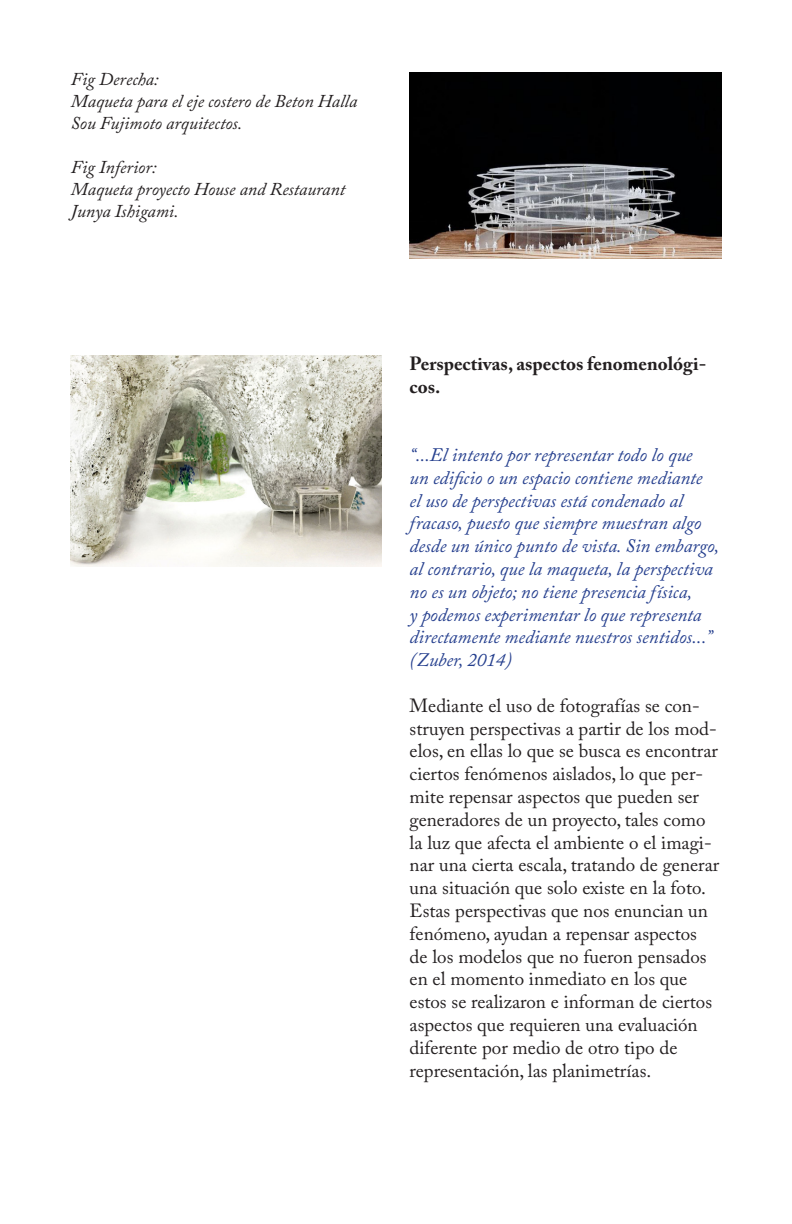
<style>
.page{position:relative;width:792px;height:1224px;background:#fff}
.page>*{position:absolute;margin:0;border:0;box-sizing:border-box;transform-origin:0 0}
.t1{font:19px/22.8px "Adobe Caslon Pro";color:#231f20}
.t2{font:italic 19px/22.8px "Adobe Caslon Pro";color:#253f8e}
.t3{font:700 19px/22.8px "Adobe Caslon Pro";color:#231f20}
.t4{font:italic 18px/22px "Adobe Caslon Pro";color:#231f20}
</style>
<div class="page">
<img style="left:410px;top:72px;width:311px;height:187px">
<img style="left:71px;top:356px;width:311px;height:210px">
<p class="t4" style="left:71px;top:68px;width:288px">Fig Derecha:<br>Maqueta para el eje costero de Beton Halla<br>Sou Fujimoto arquitectos.</p>
<p class="t4" style="left:71px;top:156px;width:276px">Fig Inferior:<br>Maqueta proyecto House and Restaurant<br>Junya Ishigami.</p>
<p class="t3" style="left:410px;top:352px;width:298px">Perspectivas, aspectos fenomenológi&shy;cos.</p>
<p class="t2" style="left:410px;top:443px;width:311px">“...El intento por representar todo lo que<br>un edificio o un espacio contiene mediante<br>el uso de perspectivas está condenado al fracaso, puesto que siempre muestran algo desde un único punto de vista. Sin embargo, al contrario, que la maqueta, la perspectiva no es un objeto; no tiene presencia física,<br>y podemos experimentar lo que representa directamente mediante nuestros sentidos...” (Zuber, 2014)</p>
<p class="t1" style="left:410px;top:694px;width:311px">Mediante el uso de fotografías se con&shy;struyen perspectivas a partir de los mod&shy;elos, en ellas lo que se busca es encontrar ciertos fenómenos aislados, lo que per&shy;mite repensar aspectos que pueden ser generadores de un proyecto, tales como la luz que afecta el ambiente o el imagi&shy;nar una cierta escala, tratando de generar una situación que solo existe en la foto.<br>Estas perspectivas que nos enuncian un fenómeno, ayudan a repensar aspectos de los modelos que no fueron pensados en el momento inmediato en los que estos se realizaron e informan de ciertos aspectos que requieren una evaluación diferente por medio de otro tipo de representación, las planimetrías.</p>
</div>
